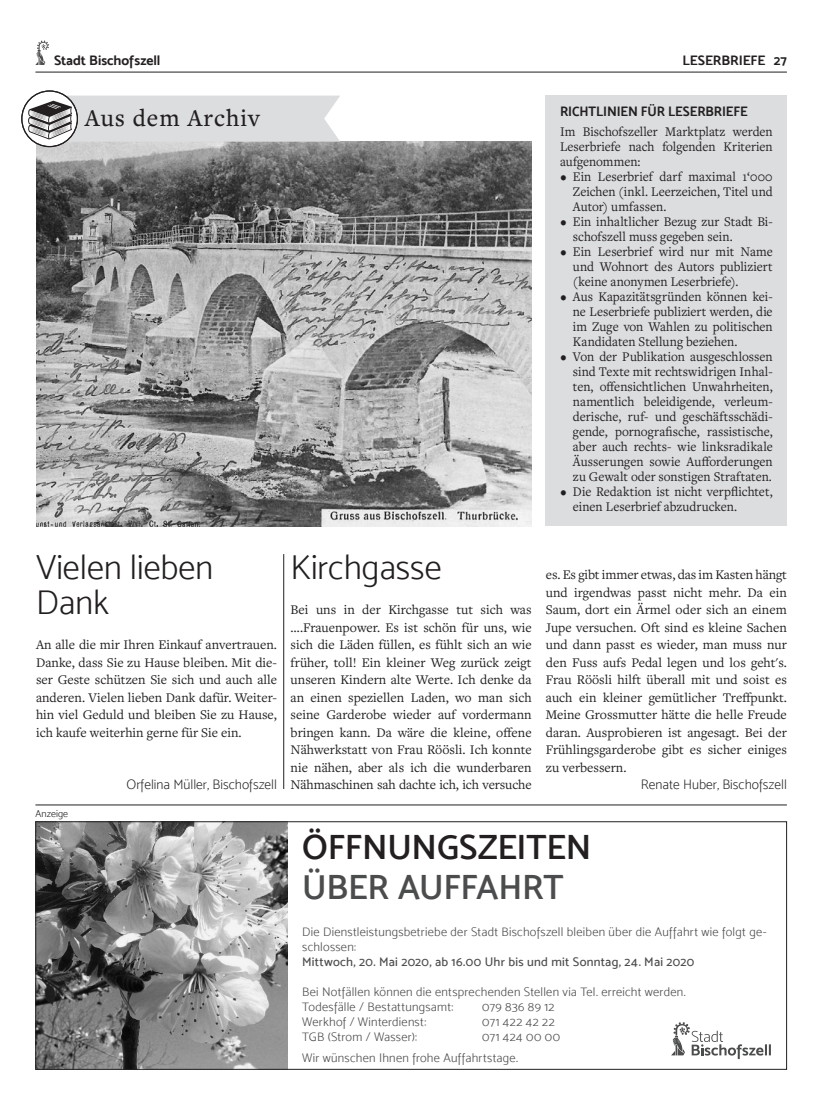
<style>
.page{position:relative;width:833px;height:1117px;background:#fff}
.page>*{position:absolute;margin:0;border:0;box-sizing:border-box;transform-origin:0 0}
.t1{font:35px/35px "Mosk Light 300";color:#231f20}
.t2{font:35px "Mosk Semi Bold 600";letter-spacing:-.005em;color:#231f20}
.t3{font:35px "Mosk Semi Bold 600";letter-spacing:-.01em;color:#4b4c4d}
.t4{font:500 25px "Freight Text Pro";letter-spacing:.04em;color:#231f20}
.t5{font:13.75px/17.5px "Freight Text Pro";color:#231f20;text-align:justify}
.t6{font:13.75px/15px "Freight Text Pro";color:#231f20;text-align:justify;scale:.96 1}
.t7{font:13.75px "Mosk Extra Light 200";color:#231f20}
.t8{font:13.75px "Mosk Bold 700";letter-spacing:-.01em;color:#231f20}
.t9{font:13.75px "Mosk Bold 700";letter-spacing:-.01em;color:#231f20;scale:.96 1}
.t10{font:12.5px/15px "Mosk Light 300";letter-spacing:.02em;color:#4b4c4d}
.t11{font:12.5px "Mosk Medium 500";letter-spacing:.025em;color:#4b4c4d}
.t12{font:12.5px "Mosk Light 300";letter-spacing:.045em;color:#4b4c4d}
.t13{font:10px "Mosk Light 300";letter-spacing:.01em;color:#231f20}
</style>
<div class="page">
<svg style="left:35px;top:41px;width:14px;height:24px"></svg>
<hr style="left:35px;top:72px;width:752px;height:1px;background:#231f20">
<img style="left:36px;top:142px;width:495px;height:384px">
<svg style="left:21px;top:90px;width:319px;height:57px"></svg>
<hr style="left:283px;top:554px;width:1px;height:234px;background:#231f20">
<div style="left:546px;top:96px;width:241px;height:430px;background:#dcdddf"></div>
<img style="left:37px;top:823px;width:251px;height:244px">
<div style="left:35px;top:821px;width:752px;height:248px;border:1px solid #231f20"></div>
<hr style="left:35px;top:804px;width:752px;height:1px;background:#231f20">
<svg style="left:671px;top:1022px;width:100px;height:36px"></svg>
<p class="t8" style="left:54px;top:52px;width:108px">Stadt Bischofszell</p>
<p class="t8" style="left:682px;top:52px;width:106px">LESERBRIEFE 27</p>
<h2 class="t4" style="left:85px;top:101px;width:176px">Aus dem Archiv</h2>
<p class="t9" style="left:560px;top:103px;width:197px">RICHTLINIEN FÜR LESERBRIEFE</p>
<p class="t6" style="left:560px;top:124px;width:223px">Im Bischofszeller Marktplatz werden Leserbriefe nach folgenden Kriterien aufgenommen:</p>
<p class="t6" style="left:573px;top:169px;width:210px;text-indent:-12px">• Ein Leserbrief darf maximal 1‘000<br>Zeichen (inkl. Leerzeichen, Titel und Autor) umfassen.</p>
<p class="t6" style="left:573px;top:214px;width:210px;text-indent:-13px">• Ein inhaltlicher Bezug zur Stadt Bi&shy;schofszell muss gegeben sein.</p>
<p class="t6" style="left:573px;top:244px;width:210px;text-indent:-13px">• Ein Leserbrief wird nur mit Name und Wohnort des Autors publiziert (keine anonymen Leserbriefe).</p>
<p class="t6" style="left:573px;top:289px;width:210px;text-indent:-13px">• Aus Kapazitätsgründen können kei&shy;ne Leserbriefe publiziert werden, die im Zuge von Wahlen zu politischen Kandidaten Stellung beziehen.</p>
<p class="t6" style="left:573px;top:349px;width:210px;text-indent:-12px">• Von der Publikation ausgeschlossen sind Texte mit rechtswidrigen Inhal&shy;ten, offensichtlichen Unwahrheiten, namentlich beleidigende, verleum&shy;derische, ruf- und geschäftsschädi&shy;gende, pornografische, rassistische, aber auch rechts- wie linksradikale Äusserungen sowie Aufforderungen zu Gewalt oder sonstigen Straftaten.</p>
<p class="t6" style="left:573px;top:484px;width:209px;text-indent:-12px">• Die Redaktion ist nicht verpflichtet, einen Leserbrief abzudrucken.</p>
<h1 class="t1" style="left:36px;top:549px;width:179px">Vielen lieben<br>Dank</h1>
<p class="t5" style="left:36px;top:635px;width:242px">An alle die mir Ihren Einkauf anvertrauen.<br>Danke, dass Sie zu Hause bleiben. Mit die&shy;ser Geste schützen Sie sich und auch alle anderen. Vielen lieben Dank dafür. Weiter&shy;hin viel Geduld und bleiben Sie zu Hause, ich kaufe weiterhin gerne für Sie ein.</p>
<p class="t7" style="left:127px;top:776px;width:152px">Orfelina Müller, Bischofszell</p>
<p class="t13" style="left:35px;top:807px;width:34px">Anzeige</p>
<h1 class="t1" style="left:291px;top:549px;width:152px">Kirchgasse</h1>
<p class="t5" style="left:291px;top:600px;width:242px">Bei uns in der Kirchgasse tut sich was ….Frauenpower. Es ist schön für uns, wie sich die Läden füllen, es fühlt sich an wie früher, toll! Ein kleiner Weg zurück zeigt unseren Kindern alte Werte. Ich denke da an einen speziellen Laden, wo man sich seine Garderobe wieder auf vordermann bringen kann. Da wäre die kleine, offene Nähwerkstatt von Frau Röösli. Ich konnte nie nähen, aber als ich die wunderbaren Nähmaschinen sah dachte ich, ich versuche</p>
<p class="t5" style="left:546px;top:565px;width:242px">es. Es gibt immer etwas, das im Kasten hängt und irgendwas passt nicht mehr. Da ein Saum, dort ein Ärmel oder sich an einem Jupe versuchen. Oft sind es kleine Sachen und dann passt es wieder, man muss nur den Fuss aufs Pedal legen und los geht's.<br>Frau Röösli hilft überall mit und soist es auch ein kleiner gemütlicher Treffpunkt.<br>Meine Grossmutter hätte die helle Freude daran. Ausprobieren ist angesagt. Bei der Frühlingsgarderobe gibt es sicher einiges zu verbessern.</p>
<p class="t7" style="left:641px;top:776px;width:147px">Renate Huber, Bischofszell</p>
<h1 class="t2" style="left:302px;top:825px;width:291px">ÖFFNUNGSZEITEN</h1>
<h1 class="t3" style="left:302px;top:865px;width:263px">ÜBER AUFFAHRT</h1>
<p class="t10" style="left:302px;top:924px;width:466px">Die Dienstleistungsbetriebe der Stadt Bischofszell bleiben über die Auffahrt wie folgt ge&shy;schlossen:</p>
<p class="t11" style="left:302px;top:954px;width:393px">Mittwoch, 20. Mai 2020, ab 16.00 Uhr bis und mit Sonntag, 24. Mai 2020</p>
<p class="t10" style="left:302px;top:984px;width:385px">Bei Notfällen können die entsprechenden Stellen via Tel. erreicht werden.<br>Todesfälle / Bestattungsamt:</p>
<p class="t10" style="left:482px;top:999px;width:74px">079 836 89 12</p>
<p class="t10" style="left:302px;top:1014px;width:126px">Werkhof / Winterdienst:</p>
<p class="t12" style="left:482px;top:1014px;width:74px">071 422 42 22</p>
<p class="t10" style="left:302px;top:1029px;width:117px">TGB (Strom / Wasser):</p>
<p class="t10" style="left:302px;top:1026px;width:259px;line-height:21px;text-indent:180px">071 424 00 00<br>Wir wünschen Ihnen frohe Auffahrtstage.</p>
</div>
